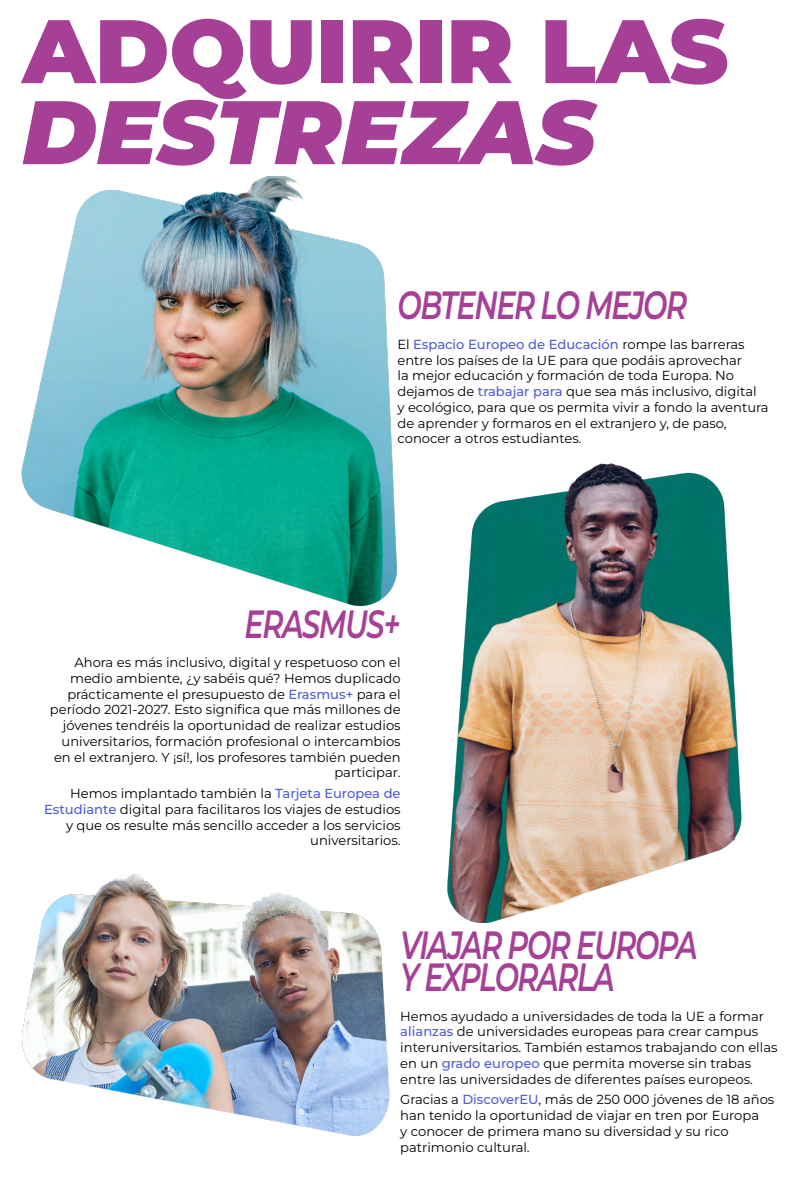
<style>
.page{position:relative;width:800px;height:1200px;background:#fff}
.page>*{position:absolute;margin:0;border:0;box-sizing:border-box;transform-origin:0 0}
.h2_1{font:900 90px/81px "Montserrat";color:#a64096}
.h3_1{font:italic 600 39.38px/32.5px "Montserrat";letter-spacing:-.05em;color:#a64096;scale:.73 1}
.h3_1_r{font:italic 600 39.38px "Montserrat";letter-spacing:-.05em;color:#a64096;scale:.73 1}
.p2{font:13.12px/15.8px "Montserrat";color:#000}
.p2_r{font:13.12px/15.8px "Montserrat";color:#000;text-align:right}
.s1{font-style:italic}
.s2{font-weight:500;color:#4f5cd6}
</style>
<div class="page">
<img style="left:21px;top:176px;width:376px;height:431px">
<img style="left:447px;top:463px;width:295px;height:459px">
<img style="left:22px;top:874px;width:368px;height:262px">
<h2 class="h2_1" style="left:22px;top:5px;width:707px">ADQUIRIR LAS<br><span class="s1">DESTREZAS</span></h2>
<h3 class="h3_1" style="left:398px;top:287px;width:398px">OBTENER LO MEJOR</h3>
<p class="p2" style="left:398px;top:336px;width:373px">El <span class="s2">Espacio Europeo de Educación</span> rompe las barreras entre los países de la UE para que podáis aprovechar<br>la mejor educación y formación de toda Europa. No dejamos de <span class="s2">trabajar para</span> que sea más inclusivo, digital<br>y ecológico, para que os permita vivir a fondo la aventura de aprender y formaros en el extranjero y, de paso, conocer a otros estudiantes.</p>
<h3 class="h3_1_r" style="left:245px;top:596px;width:215px">ERASMUS+</h3>
<p class="p2_r" style="left:50px;top:654px;width:352px">Ahora es más inclusivo, digital y respetuoso con el medio ambiente, ¿y sabéis qué? Hemos duplicado prácticamente el presupuesto de <span class="s2">Erasmus+</span> para el período 2021-2027. Esto significa que más millones de jóvenes tendréis la oportunidad de realizar estudios universitarios, formación profesional o intercambios en el extranjero. Y ¡sí!, los profesores también pueden participar.</p>
<p class="p2_r" style="left:44px;top:785px;width:358px">Hemos implantado también la <span class="s2">Tarjeta Europea de Estudiante</span> digital para facilitaros los viajes de estudios y que os resulte más sencillo acceder a los servicios universitarios.</p>
<h3 class="h3_1" style="left:400px;top:927px;width:409px">VIAJAR POR EUROPA<br>Y EXPLORARLA</h3>
<p class="p2" style="left:400px;top:1008px;width:379px">Hemos ayudado a universidades de toda la UE a formar <span class="s2">alianzas</span> de universidades europeas para crear campus interuniversitarios. También estamos trabajando con ellas en un <span class="s2">grado europeo</span> que permita moverse sin trabas entre las universidades de diferentes países europeos.</p>
<p class="p2" style="left:400px;top:1091px;width:375px">Gracias a <span class="s2">DiscoverEU</span>, más de 250 000 jóvenes de 18 años han tenido la oportunidad de viajar en tren por Europa<br>y conocer de primera mano su diversidad y su rico patrimonio cultural.</p>
</div>
